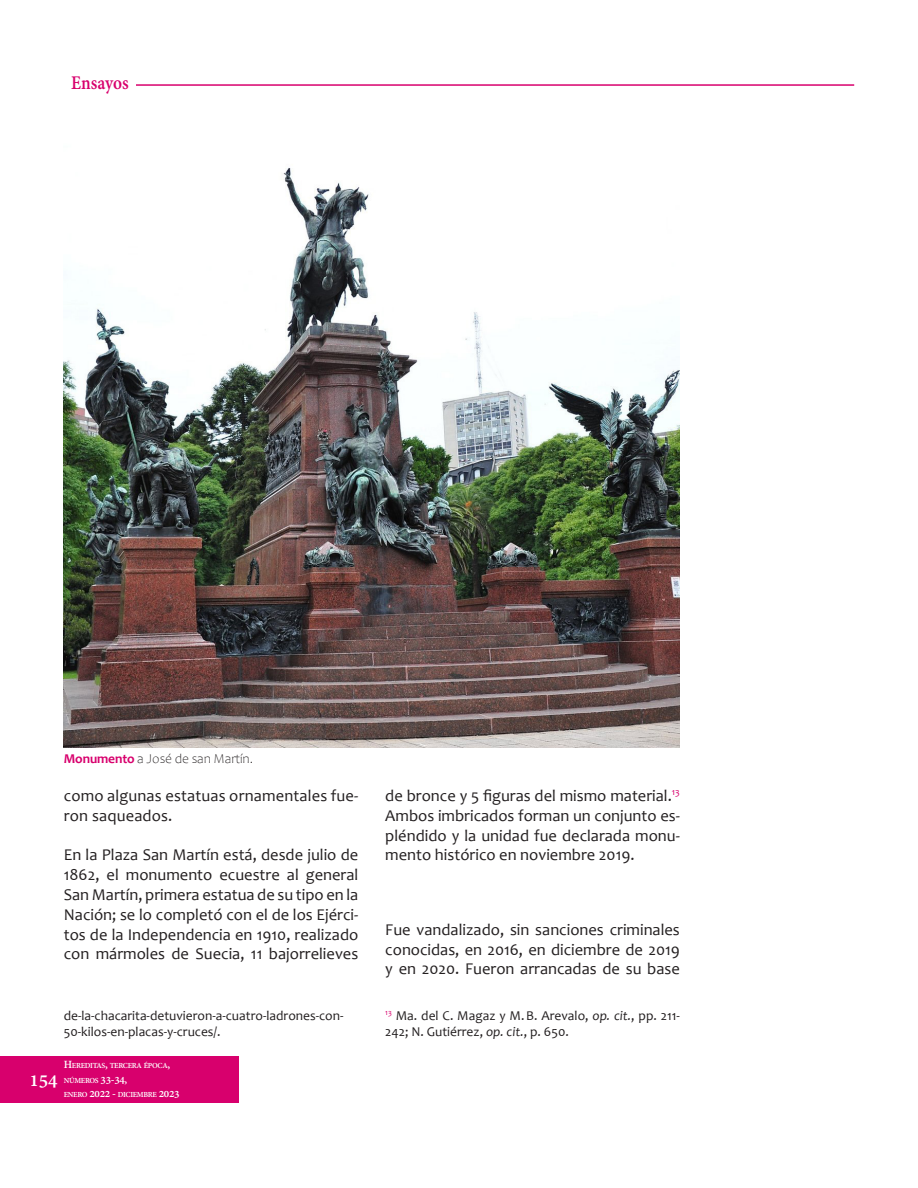
<style>
.page{position:relative;width:918px;height:1188px;background:#fff}
.page>*{position:absolute;margin:0;border:0;box-sizing:border-box;transform-origin:0 0}
.t1{font:700 21px "Adobe Devanagari";color:#d8006d;scale:.9 1}
.t2{font:700 21px "Adobe Devanagari";color:#fff}
.Párr_normal_CMT{font:16.5px/19.8px "Candara";color:#231f20;text-align:justify}
.Nota_a_pie_CMT{font:13.5px/16.5px "Candara";color:#231f20}
.Pie_de_figura_CMT{font:300 13.5px "Candara";letter-spacing:-.01em;color:#231f20}
.t3{font:700 8.4px/14.4px "Adobe Devanagari";letter-spacing:-.035em;color:#fff}
.s1{font-weight:700;color:#d8006d}
.s2{font-size:12px}
.s3{font-style:italic}
</style>
<div class="page">
<hr style="left:64px;top:84px;width:790px;height:2px;background:#d8006d">
<div style="left:64px;top:74px;width:72px;height:15px;background:#fff"></div>
<div style="left:0;top:1056px;width:238px;height:47px;background:#d8006d"></div>
<img style="left:64px;top:168px;width:616px;height:580px">
<p class="t1" style="left:71px;top:71px;width:66px">Ensayos</p>
<p class="Pie_de_figura_CMT" style="left:64px;top:751px;width:191px"><span class="s1">Monumento</span> a José de san Martín.</p>
<p class="Párr_normal_CMT" style="left:64px;top:786px;width:296px">como algunas estatuas ornamentales fue&shy;ron saqueados.</p>
<p class="Párr_normal_CMT" style="left:64px;top:845px;width:296px">En la Plaza San Martín está, desde julio de 1862, el monumento ecuestre al general San Martín, primera estatua de su tipo en la Nación; se lo completó con el de los Ejérci&shy;tos de la Independencia en 1910, realizado con mármoles de Suecia, 11 bajorrelieves</p>
<p class="Nota_a_pie_CMT" style="left:64px;top:1007px;width:281px">de-la-chacarita-detuvieron-a-cuatro-ladrones-con-<br>50-kilos-en-placas-y-cruces/.</p>
<p class="t3" style="left:64px;top:1060px;width:117px"><span class="s2">H</span>EREDITAS<span class="s2">,</span> TERCERA ÉPOCA<span class="s2">,<br></span>NÚMEROS <span class="s2">33-34,<br></span>ENERO <span class="s2">2022 -</span> DICIEMBRE <span class="s2">2023</span></p>
<p class="t2" style="left:29px;top:1068px;width:30px">154</p>
<p class="Párr_normal_CMT" style="left:385px;top:786px;width:296px">de bronce y 5 figuras del mismo material.<sup>13<br></sup>Ambos imbricados forman un conjunto es&shy;pléndido y la unidad fue declarada monu&shy;mento histórico en noviembre 2019.</p>
<p class="Párr_normal_CMT" style="left:385px;top:919px;width:296px">Fue vandalizado, sin sanciones criminales conocidas, en 2016, en diciembre de 2019 y en 2020. Fueron arrancadas de su base</p>
<p class="Nota_a_pie_CMT" style="left:385px;top:1007px;width:296px"><sup>13</sup> Ma. del C. Magaz y M.B. Arevalo, <span class="s3">op. cit.</span>, pp. 211-<br>242; N. Gutiérrez, <span class="s3">op. cit.</span>, p. 650.</p>
</div>
